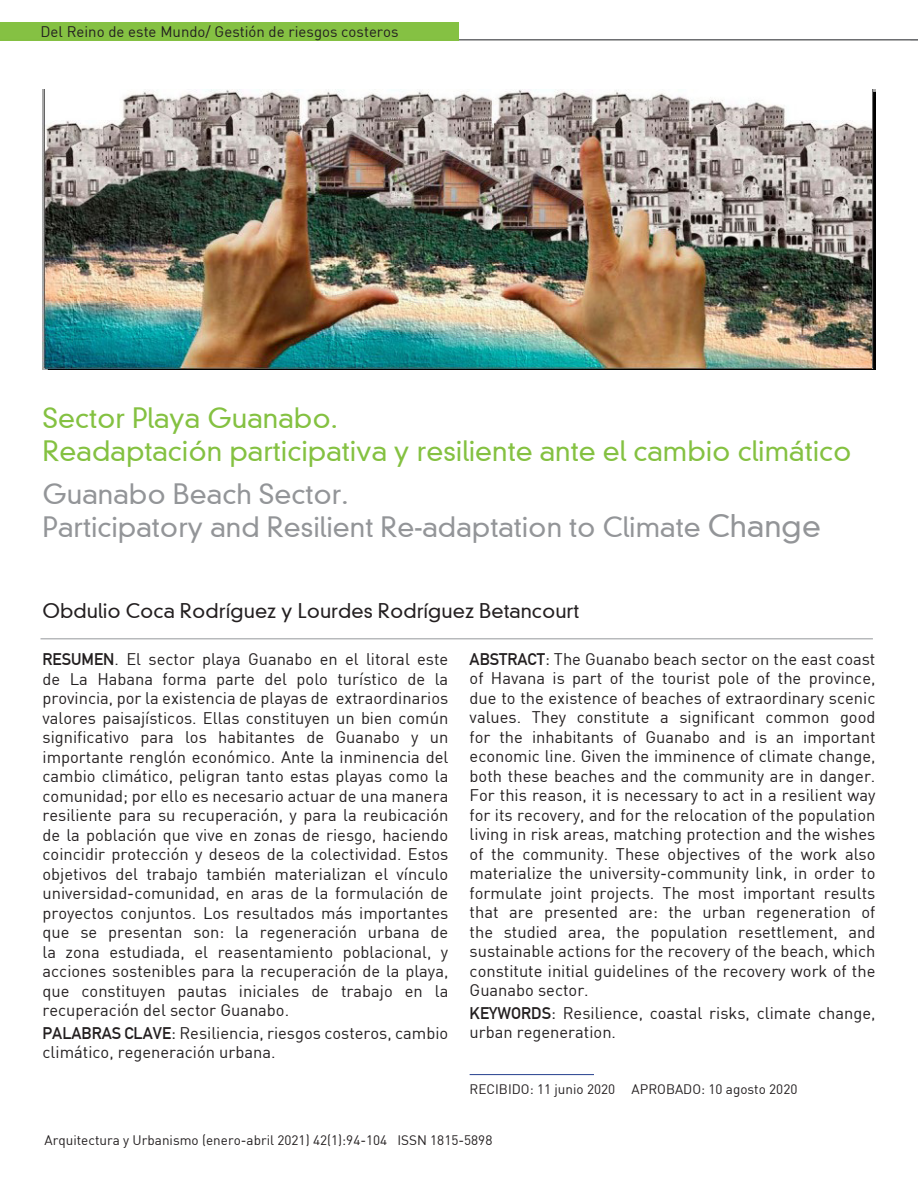
<style>
.page{position:relative;width:918px;height:1188px;background:#fff}
.page>*{position:absolute;margin:0;border:0;box-sizing:border-box;transform-origin:0 0}
.titulo_de_articulo{font:300 27px "DIN Neuzeit Grotesk";color:#84c141}
.titulo_de_articulo_e{font:300 27px "DIN Neuzeit Grotesk";color:#939598}
.autor{font:300 19.5px "DIN Neuzeit Grotesk";color:#231f20}
.cuerpo_de_texto_de_r{font:16.5px/19.5px "DIN";color:#231f20;text-align:justify}
.sello_de_arriba{font:15px "DIN";color:#231f20}
.sello_de_abajo{font:13.5px "DIN";color:#231f20}
.cuerpo_de_texto{font:13.5px "DIN";color:#231f20}
.s1{font-size:30px}
.s2{font-family:"DIN Mittelschrift"}
</style>
<div class="page">
<img style="left:43px;top:90px;width:832px;height:280px">
<hr style="left:0;top:39px;width:918px;height:1px;background:#6c6d70">
<div style="left:0;top:22px;width:459px;height:18px;background:#84c141"></div>
<hr style="left:40px;top:639px;width:833px;height:1px;background:#939598">
<hr style="left:470px;top:1074px;width:124px;height:1px;background:#253f8e">
<p class="sello_de_arriba" style="left:40px;top:22px;width:360px">Del Reino de este Mundo/ Gestión de riesgos costeros</p>
<p class="titulo_de_articulo" style="left:43px;top:402px;width:297px">Sector Playa Guanabo.</p>
<p class="titulo_de_articulo" style="left:43px;top:435px;width:811px">Readaptación participativa y resiliente ante el cambio climático</p>
<p class="titulo_de_articulo_e" style="left:43px;top:478px;width:307px">Guanabo Beach Sector.</p>
<p class="titulo_de_articulo_e" style="left:43px;top:511px;width:780px">Participatory and Resilient Re-adaptation to Climate <span class="s1">Change</span></p>
<p class="autor" style="left:43px;top:599px;width:538px">Obdulio Coca Rodríguez y Lourdes Rodríguez Betancourt</p>
<p class="cuerpo_de_texto_de_r" style="left:43px;top:649px;width:407px"><span class="s2">RESUMEN</span>. El sector playa Guanabo en el litoral este de La Habana forma parte del polo turístico de la provincia, por la existencia de playas de extraordinarios valores paisajísticos. Ellas constituyen un bien común significativo para los habitantes de Guanabo y un importante renglón económico. Ante la inminencia del cambio climático, peligran tanto estas playas como la comunidad; por ello es necesario actuar de una manera resiliente para su recuperación, y para la reubicación de la población que vive en zonas de riesgo, haciendo coincidir protección y deseos de la colectividad. Estos objetivos del trabajo también materializan el vínculo universidad-comunidad, en aras de la formulación de proyectos conjuntos. Los resultados más importantes que se presentan son: la regeneración urbana de la zona estudiada, el reasentamiento poblacional, y acciones sostenibles para la recuperación de la playa, que constituyen pautas iniciales de trabajo en la recuperación del sector Guanabo.</p>
<p class="cuerpo_de_texto_de_r" style="left:43px;top:1023px;width:407px"><span class="s2">PALABRAS CLAVE</span>: Resiliencia, riesgos costeros, cambio climático, regeneración urbana.</p>
<p class="cuerpo_de_texto_de_r" style="left:470px;top:649px;width:407px"><span class="s2">ABSTRACT</span>: The Guanabo beach sector on the east coast of Havana is part of the tourist pole of the province, due to the existence of beaches of extraordinary scenic values. They constitute a significant common good for the inhabitants of Guanabo and is an important economic line. Given the imminence of climate change, both these beaches and the community are in danger.<br>For this reason, it is necessary to act in a resilient way for its recovery, and for the relocation of the population living in risk areas, matching protection and the wishes of the community. These objectives of the work also materialize the university-community link, in order to formulate joint projects. The most important results that are presented are: the urban regeneration of the studied area, the population resettlement, and sustainable actions for the recovery of the beach, which constitute initial guidelines of the recovery work of the Guanabo sector.</p>
<p class="cuerpo_de_texto_de_r" style="left:470px;top:1003px;width:407px"><span class="s2">KEYWORDS</span>: Resilience, coastal risks, climate change, urban regeneration.</p>
<p class="cuerpo_de_texto" style="left:470px;top:1080px;width:329px">RECIBIDO: 11 junio 2020 APROBADO: 10 agosto 2020</p>
<p class="sello_de_abajo" style="left:44px;top:1131px;width:449px">Arquitectura y Urbanismo (enero-abril 2021) 42(1):94-104 ISSN 1815-5898</p>
</div>
